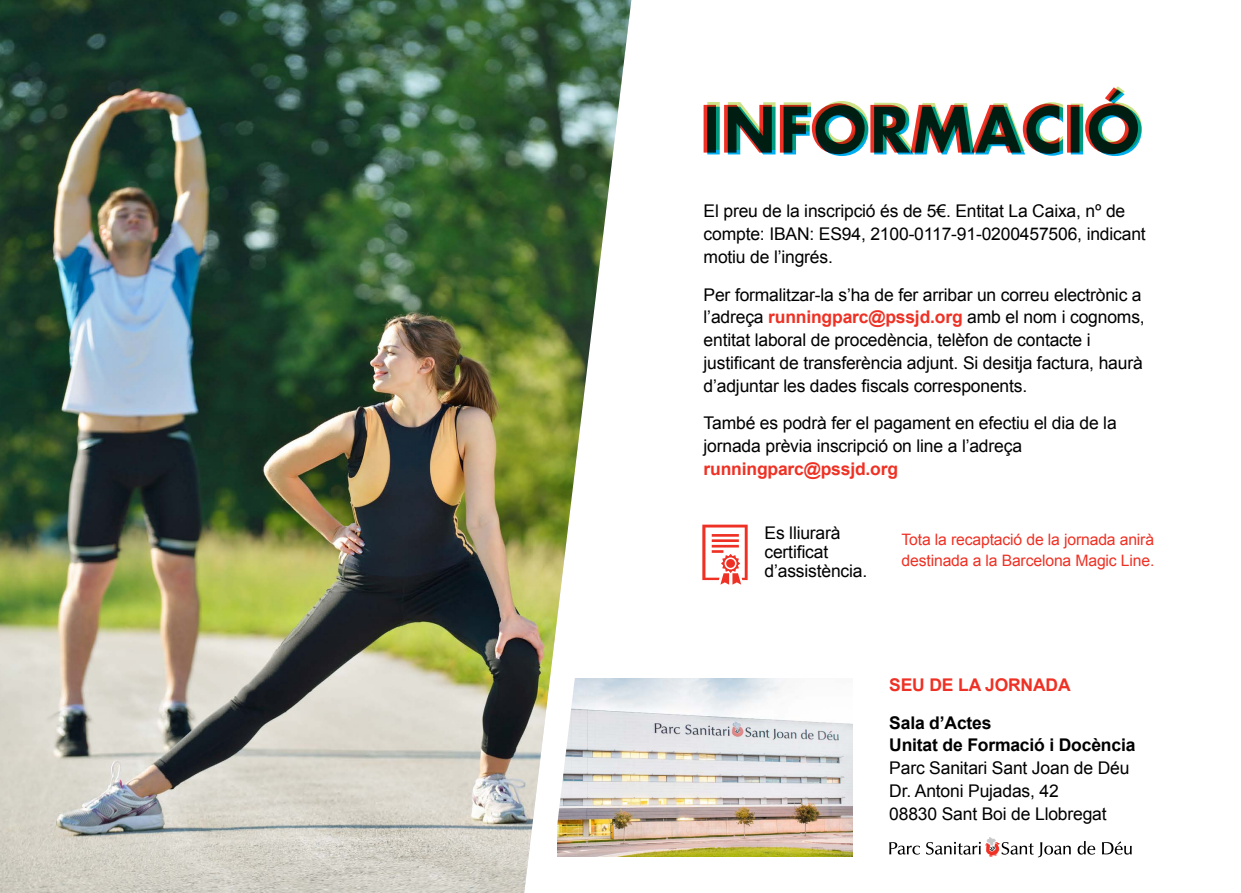
<style>
.page{position:relative;width:1241px;height:893px;background:#fff}
.page>*{position:absolute;margin:0;border:0;box-sizing:border-box;transform-origin:0 0}
.t1{font:17.5px/22.8px "Arial";letter-spacing:-.01em;color:#000}
.t2{font:700 17.5px/22.8px "Arial";letter-spacing:-.01em;color:#000}
.t3{font:700 17.5px "Arial";letter-spacing:-.01em;color:#ee3124}
.t4{font:15.75px/21px "Arial";letter-spacing:-.01em;color:#ee3124}
.s1{font-weight:700;color:#ee3124}
</style>
<div class="page">
<svg style="left:703px;top:86px;width:438px;height:70px"></svg>
<svg style="left:889px;top:842px;width:30px;height:13px"></svg>
<svg style="left:1077px;top:841px;width:18px;height:14px"></svg>
<svg style="left:1102px;top:841px;width:29px;height:14px"></svg>
<svg style="left:926px;top:837px;width:144px;height:21px"></svg>
<svg style="left:702px;top:525px;width:45px;height:60px"></svg>
<img style="left:656px;top:678px;width:196px;height:179px">
<svg style="left:631px;top:0;width:25px;height:857px"></svg>
<img style="left:0;top:0;width:631px;height:893px">
<p class="t1" style="left:703px;top:200px;width:443px">El preu de la inscripció és de 5€. Entitat La Caixa, nº de compte: IBAN: ES94, 2100-0117-91-0200457506, indicant motiu de l’ingrés.</p>
<p class="t1" style="left:703px;top:283px;width:442px">Per formalitzar-la s’ha de fer arribar un correu electrònic a l’adreça <span class="s1">runningparc@pssjd.org</span> amb el nom i cognoms, entitat laboral de procedència, telèfon de contacte i justificant de transferència adjunt. Si desitja factura, haurà d’adjuntar les dades fiscals corresponents.</p>
<p class="t1" style="left:703px;top:412px;width:414px">També es podrà fer el pagament en efectiu el dia de la jornada prèvia inscripció on line a l’adreça</p>
<p class="t3" style="left:703px;top:457px;width:196px">runningparc@pssjd.org</p>
<p class="t1" style="left:764px;top:523px;width:104px;line-height:19.2px">Es lliurarà certificat d’assistència.</p>
<p class="t4" style="left:901px;top:529px;width:254px">Tota la recaptació de la jornada anirà destinada a la Barcelona Magic Line.</p>
<p class="t3" style="left:889px;top:673px;width:183px">SE U DE LA JORNADA</p>
<p class="t2" style="left:889px;top:712px;width:247px">Sala d’Actes<br>Unitat de Formació i Docència</p>
<p class="t1" style="left:889px;top:757px;width:242px">Parc Sanitari Sant Joan de Déu<br>Dr. Antoni Pujadas, 42<br>08830 Sant Boi de Llobregat</p>
</div>
